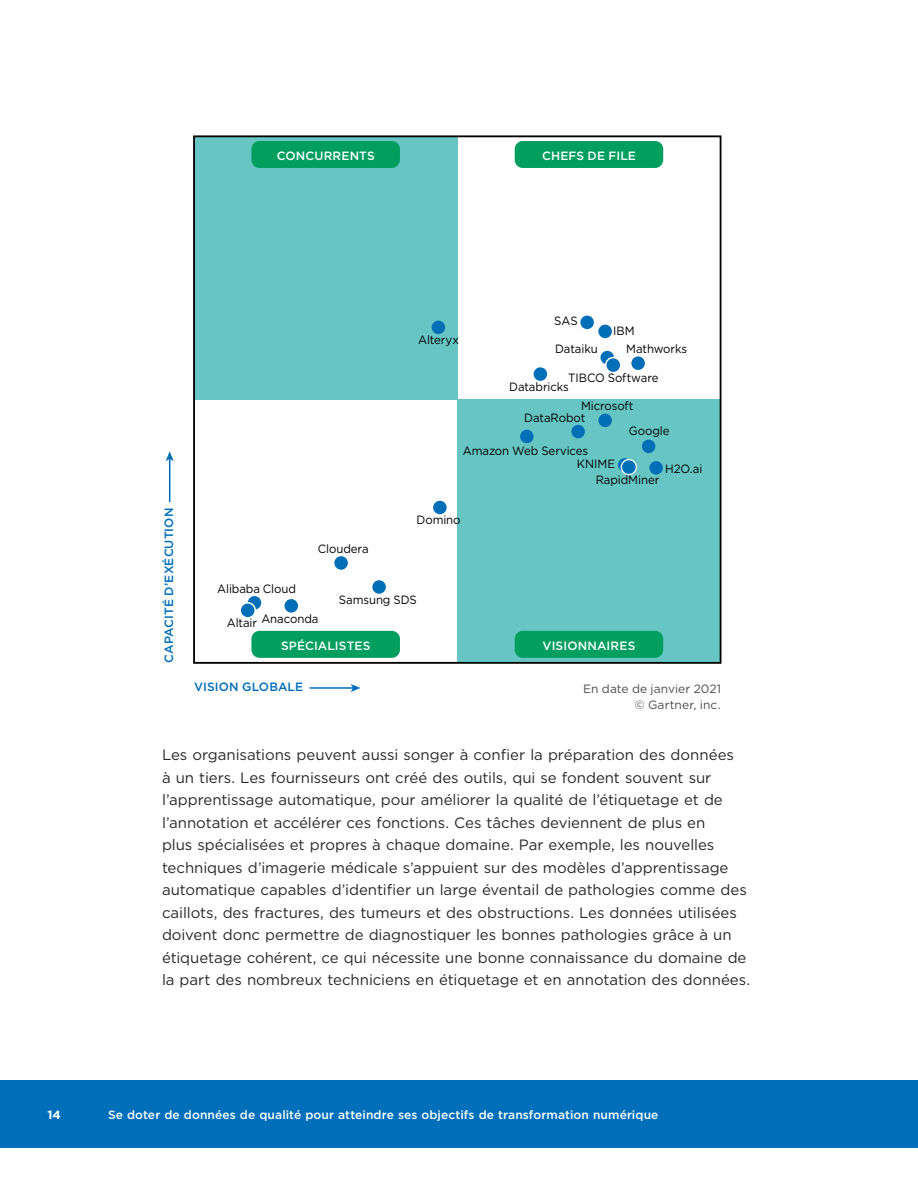
<style>
.page{position:relative;width:918px;height:1188px;background:#fff}
.page>*{position:absolute;margin:0;border:0;box-sizing:border-box;transform-origin:0 0}
.t1{font:15px/22.5px "Gotham";letter-spacing:-.005em;color:#282829}
.t2{font:12px/16px "Gotham";letter-spacing:-.005em;color:#000;scale:.95 1}
.t3{font:500 12px "Gotham";letter-spacing:.01em;color:#fefefe}
.t4{font:500 12px "Gotham";letter-spacing:.005em;color:#006fb8}
.t5{font:12px "Gotham";letter-spacing:.005em;color:#4c4d4f}
.t6{font:700 12px "Gotham";color:#fefefe}
</style>
<div class="page">
<div style="left:0;top:1080px;width:918px;height:68px;background:#006fba"></div>
<div style="left:194px;top:136px;width:263px;height:264px;background:#67c6c4"></div>
<div style="left:457px;top:400px;width:264px;height:263px;background:#67c6c4"></div>
<div style="left:193px;top:135px;width:528px;height:529px;border:2px solid #000"></div>
<hr style="left:310px;top:687px;width:44px;height:2px;background:#006fb8">
<svg style="left:351px;top:684px;width:10px;height:8px"></svg>
<hr style="left:169px;top:458px;width:1px;height:44px;background:#006fb8">
<svg style="left:166px;top:451px;width:8px;height:10px"></svg>
<div style="left:251px;top:141px;width:149px;height:27px;background:#009f5f;border-radius:8px"></div>
<div style="left:515px;top:141px;width:148px;height:27px;background:#009f5f;border-radius:8px"></div>
<div style="left:251px;top:631px;width:149px;height:27px;background:#009f5f;border-radius:8px"></div>
<div style="left:515px;top:631px;width:148px;height:27px;background:#009f5f;border-radius:8px"></div>
<div style="left:432px;top:321px;width:13px;height:13px;background:#006fb8;border-radius:50%"></div>
<div style="left:433px;top:501px;width:14px;height:13px;background:#006fb8;border-radius:50%"></div>
<div style="left:520px;top:430px;width:14px;height:13px;background:#006fb8;border-radius:50%"></div>
<div style="left:534px;top:367px;width:13px;height:14px;background:#006fb8;border-radius:50%"></div>
<div style="left:601px;top:351px;width:13px;height:13px;background:#006fb8;border-radius:50%"></div>
<div style="left:605px;top:357px;width:17px;height:16px;border:3px solid #fefefe;border-radius:50%"></div>
<div style="left:607px;top:358px;width:13px;height:14px;background:#006fb8;border-radius:50%"></div>
<div style="left:372px;top:580px;width:14px;height:14px;background:#006fb8;border-radius:50%"></div>
<div style="left:285px;top:599px;width:13px;height:14px;background:#006fb8;border-radius:50%"></div>
<div style="left:248px;top:596px;width:13px;height:14px;background:#006fb8;border-radius:50%"></div>
<div style="left:239px;top:602px;width:17px;height:17px;border:3px solid #fefefe;border-radius:50%"></div>
<div style="left:241px;top:604px;width:13px;height:13px;background:#006fb8;border-radius:50%"></div>
<div style="left:334px;top:556px;width:14px;height:14px;background:#006fb8;border-radius:50%"></div>
<div style="left:642px;top:440px;width:13px;height:13px;background:#006fb8;border-radius:50%"></div>
<div style="left:631px;top:356px;width:14px;height:14px;background:#006fb8;border-radius:50%"></div>
<div style="left:598px;top:325px;width:14px;height:13px;background:#006fb8;border-radius:50%"></div>
<div style="left:649px;top:461px;width:14px;height:14px;background:#006fb8;border-radius:50%"></div>
<div style="left:580px;top:316px;width:14px;height:13px;background:#006fb8;border-radius:50%"></div>
<svg style="left:618px;top:458px;width:13px;height:14px"></svg>
<div style="left:621px;top:459px;width:16px;height:16px;border:3px solid #def0ef;border-radius:50%"></div>
<div style="left:622px;top:460px;width:14px;height:14px;background:#006fb8;border-radius:50%"></div>
<div style="left:571px;top:425px;width:14px;height:13px;background:#006fb8;border-radius:50%"></div>
<div style="left:598px;top:414px;width:14px;height:13px;background:#006fb8;border-radius:50%"></div>
<p class="t3" style="left:277px;top:148px;width:100px">CONCURRENTS</p>
<p class="t3" style="left:542px;top:148px;width:95px">CHEFS DE FILE</p>
<p class="t2" style="left:418px;top:332px;width:45px">Alteryx</p>
<p class="t2" style="left:554px;top:313px;width:26px">SAS</p>
<p class="t2" style="left:613px;top:323px;width:24px">IBM</p>
<p class="t2" style="left:555px;top:341px;width:46px">Dataiku</p>
<p class="t2" style="left:568px;top:370px;width:97px">TIBCO Software</p>
<p class="t2" style="left:626px;top:341px;width:66px">Mathworks</p>
<p class="t2" style="left:509px;top:379px;width:64px">Databricks</p>
<p class="t2" style="left:581px;top:398px;width:57px">Microsoft</p>
<p class="t2" style="left:524px;top:409px;width:66px">DataRobot</p>
<p class="t2" style="left:629px;top:423px;width:44px">Google</p>
<p class="t2" style="left:463px;top:442px;width:133px">Amazon Web Services</p>
<p class="t4" style="left:162px;top:663px;width:157px;rotate:-90deg">CAPACITÉ D’EXÉCUTION</p>
<p class="t2" style="left:318px;top:541px;width:55px">Cloudera</p>
<p class="t2" style="left:416px;top:512px;width:48px">Domino</p>
<p class="t2" style="left:217px;top:581px;width:84px">Alibaba Cloud</p>
<p class="t2" style="left:227px;top:615px;width:33px">Altair</p>
<p class="t2" style="left:261px;top:610px;width:62px">Anaconda</p>
<p class="t2" style="left:339px;top:591px;width:84px">Samsung SDS</p>
<p class="t2" style="left:596px;top:456px;width:69px;text-indent:-19px">KNIME<br>RapidMiner</p>
<p class="t2" style="left:665px;top:461px;width:41px">H2O.ai</p>
<p class="t3" style="left:281px;top:638px;width:91px">SPÉCIALISTES</p>
<p class="t3" style="left:543px;top:638px;width:94px">VISIONNAIRES</p>
<p class="t4" style="left:194px;top:680px;width:111px">VISION GLOBALE</p>
<p class="t5" style="left:583px;top:681px;width:139px">En date de janvier 2021</p>
<p class="t5" style="left:635px;top:697px;width:87px">© Gartner, inc.</p>
<p class="t1" style="left:162px;top:743px;width:590px">Les organisations peuvent aussi songer à confier la préparation des données<br>à un tiers. Les fournisseurs ont créé des outils, qui se fondent souvent sur l’apprentissage automatique, pour améliorer la qualité de l’étiquetage et de l’annotation et accélérer ces fonctions. Ces tâches deviennent de plus en<br>plus spécialisées et propres à chaque domaine. Par exemple, les nouvelles techniques d’imagerie médicale s’appuient sur des modèles d’apprentissage automatique capables d’identifier un large éventail de pathologies comme des caillots, des fractures, des tumeurs et des obstructions. Les données utilisées doivent donc permettre de diagnostiquer les bonnes pathologies grâce à un étiquetage cohérent, ce qui nécessite une bonne connaissance du domaine de la part des nombreux techniciens en étiquetage et en annotation des données.</p>
<p class="t6" style="left:47px;top:1107px;width:15px">14</p>
<p class="t3" style="left:108px;top:1107px;width:552px">Se doter de données de qualité pour atteindre ses objectifs de transformation numérique</p>
</div>
